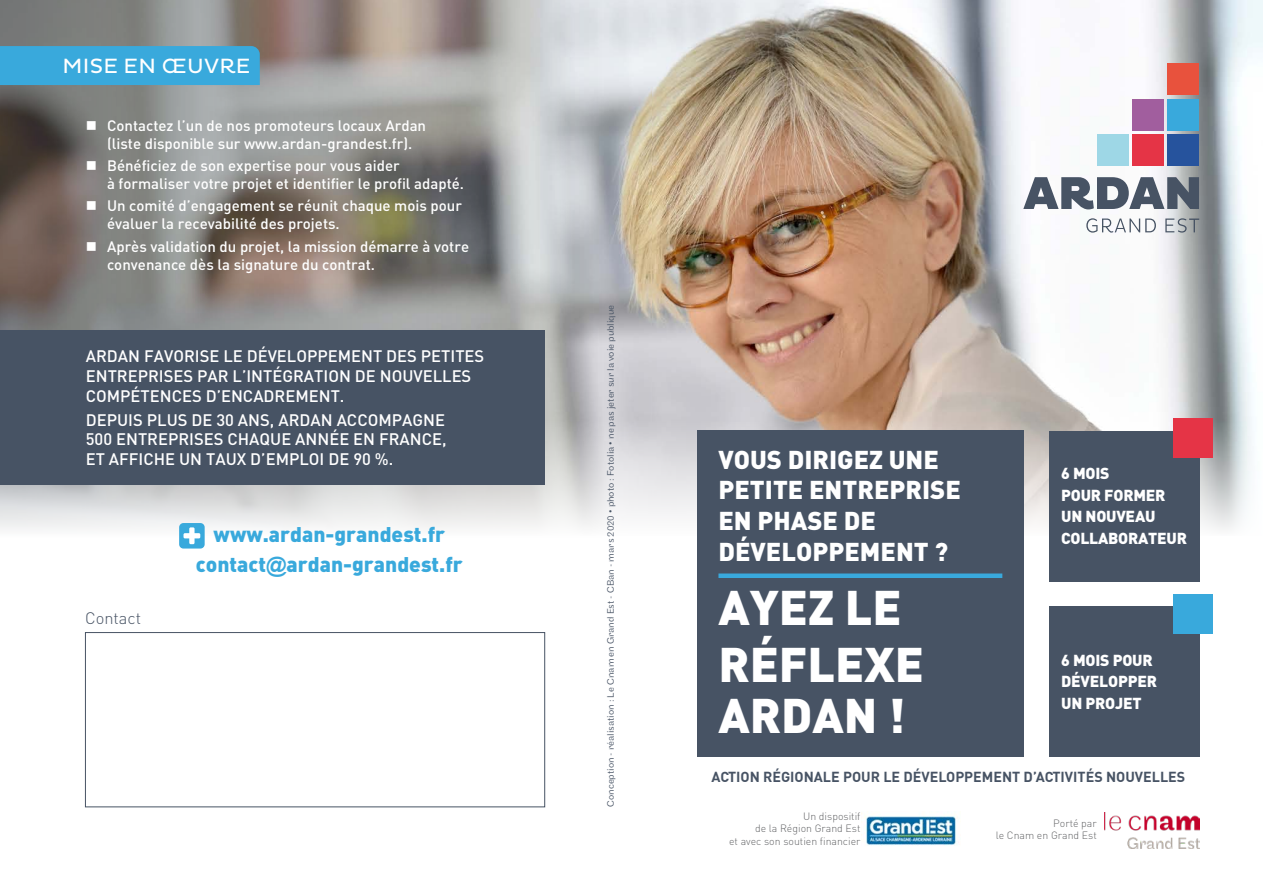
<style>
.page{position:relative;width:1263px;height:893px;background:#fff}
.page>*{position:absolute;margin:0;border:0;box-sizing:border-box;transform-origin:0 0}
.t1{font:900 48px/56.2px "DIN";color:#fff}
.t2{font:900 25.5px/30.6px "DIN";color:#fff}
.t3{font:900 21px/29.4px "DIN";color:#39a9dc;text-align:center}
.t4{font:21px "Pluto";letter-spacing:.015em;color:#fff}
.t5{font:500 16.5px/19.8px "DIN";color:#fff}
.t6{font:300 16.5px "DIN";color:#475364}
.t7{font:900 15.75px/21.8px "DIN";letter-spacing:-.015em;color:#fff}
.t8{font:500 15px/18px "DIN";color:#fff}
.t9{font:700 14.25px "DIN";color:#475364}
.t10{font:300 10.5px/12.6px "DIN";color:#636466;text-align:right}
.t11{font:300 9.75px "Maple";color:#475364}
.s1{font-family:"Arial";font-weight:700}
</style>
<div class="page">
<img style="left:651px;top:0;width:612px;height:373px">
<img style="left:604px;top:0;width:47px;height:373px">
<svg style="left:0;top:0;width:604px;height:373px;background:#93908d"></svg>
<div style="left:85px;top:632px;width:460px;height:175px;border:1px solid #475364"></div>
<svg style="left:0;top:373px;width:1252px;height:166px"></svg>
<div style="left:0;top:331px;width:545px;height:154px;background:#475364"></div>
<div style="left:697px;top:431px;width:326px;height:326px;background:#475364"></div>
<div style="left:1049px;top:607px;width:150px;height:150px;background:#475364"></div>
<div style="left:1049px;top:431px;width:150px;height:150px;background:#475364"></div>
<div style="left:1173px;top:418px;width:39px;height:39px;background:#e53446"></div>
<div style="left:1173px;top:594px;width:39px;height:39px;background:#39a9dc"></div>
<div style="left:0;top:46px;width:260px;height:39px;background:#39a9dc"></div>
<div style="left:179px;top:523px;width:26px;height:26px;background:#39a9dc;border-radius:4px"></div>
<svg style="left:183px;top:527px;width:17px;height:17px"></svg>
<div style="left:718px;top:573px;width:284px;height:5px;background:#39a9dc"></div>
<svg style="left:1023px;top:177px;width:176px;height:32px"></svg>
<svg style="left:1086px;top:218px;width:70px;height:15px"></svg>
<svg style="left:1165px;top:218px;width:34px;height:15px"></svg>
<div style="left:1097px;top:134px;width:31px;height:32px;background:#9ed7e6"></div>
<div style="left:1132px;top:134px;width:32px;height:32px;background:#e53446"></div>
<div style="left:1132px;top:99px;width:32px;height:31px;background:#a15e9e"></div>
<div style="left:1168px;top:134px;width:31px;height:32px;background:#26539d"></div>
<div style="left:1168px;top:99px;width:31px;height:31px;background:#39a9dc"></div>
<div style="left:1168px;top:64px;width:31px;height:31px;background:#e8523d"></div>
<img style="left:861px;top:813px;width:98px;height:33px">
<img style="left:1104px;top:812px;width:95px;height:36px">
<svg style="left:87px;top:121px;width:9px;height:9px"></svg>
<svg style="left:87px;top:161px;width:9px;height:9px"></svg>
<svg style="left:87px;top:202px;width:9px;height:8px"></svg>
<svg style="left:87px;top:242px;width:9px;height:9px"></svg>
<h3 class="t4" style="left:62px;top:54px;width:190px">MISE EN ŒUVRE</h3>
<p class="t8" style="left:107px;top:116px;width:321px">Contactez l’un de nos promoteurs locaux Ardan (liste disponible sur www.ardan-grandest.fr).</p>
<p class="t8" style="left:107px;top:156px;width:359px">Bénéficiez de son expertise pour vous aider<br>à formaliser votre projet et identifier le profil adapté.</p>
<p class="t8" style="left:107px;top:197px;width:356px">Un comité d’engagement se réunit chaque mois pour évaluer la recevabilité des projets.</p>
<p class="t8" style="left:107px;top:237px;width:364px">Après validation du projet, la mission démarre à votre convenance dès la signature du contrat.</p>
<p class="t5" style="left:86px;top:345px;width:400px">ARDAN FAVORISE LE DÉVELOPPEMENT DES PETITES<br>ENTREPRISES PAR L’INTÉGRATION DE NOUVELLES<br>COMPÉTENCES D’ENCADREMENT.</p>
<p class="t5" style="left:86px;top:409px;width:362px;text-align:justify">DEPUIS PLUS DE 30 ANS, ARDAN ACCOMPAGNE 500 ENTREPRISES CHAQUE ANNÉE EN FRANCE, ET AFFICHE UN TAUX D’EMPLOI DE 90 %.</p>
<p class="t6" style="left:85px;top:608px;width:58px">Contact</p>
<h3 class="t3" style="left:196px;top:519px;width:268px">www.ardan-grandest.fr contact<span class="s1">@</span>ardan-grandest.fr</h3>
<p class="t11" style="left:605px;top:807px;width:504px;rotate:-90deg">Conception - réalisation : Le Cnam en Grand Est - CBan - mars 2020 • photo : Fotolia • ne pas jeter sur la voie publique</p>
<h2 class="t2" style="left:718px;top:443px;width:244px">VOUS DIRIGEZ UNE<br>PETITE ENTREPRISE<br>EN PHASE DE<br>DÉVELOPPEMENT ?</h2>
<h1 class="t1" style="left:718px;top:577px;width:207px">AYEZ LE<br>RÉFLEXE</h1>
<h1 class="t1" style="left:718px;top:685px;width:189px">ARDAN !</h1>
<p class="t7" style="left:1061px;top:462px;width:127px">6 MOIS<br>POUR FORMER<br>UN NOUVEAU<br>COLLABORATEUR</p>
<p class="t7" style="left:1061px;top:648px;width:97px">6 MOIS POUR<br>DÉVELOPPER<br>UN PROJET</p>
<p class="t9" style="left:711px;top:767px;width:475px">ACTION RÉGIONALE POUR LE DÉVELOPPEMENT D’ACTIVITÉS NOUVELLES</p>
<p class="t10" style="left:729px;top:810px;width:133px">Un dispositif<br>de la Région Grand Est<br>et avec son soutien financier</p>
<p class="t10" style="left:996px;top:816px;width:102px">Porté par<br>le Cnam en Grand Est</p>
</div>
